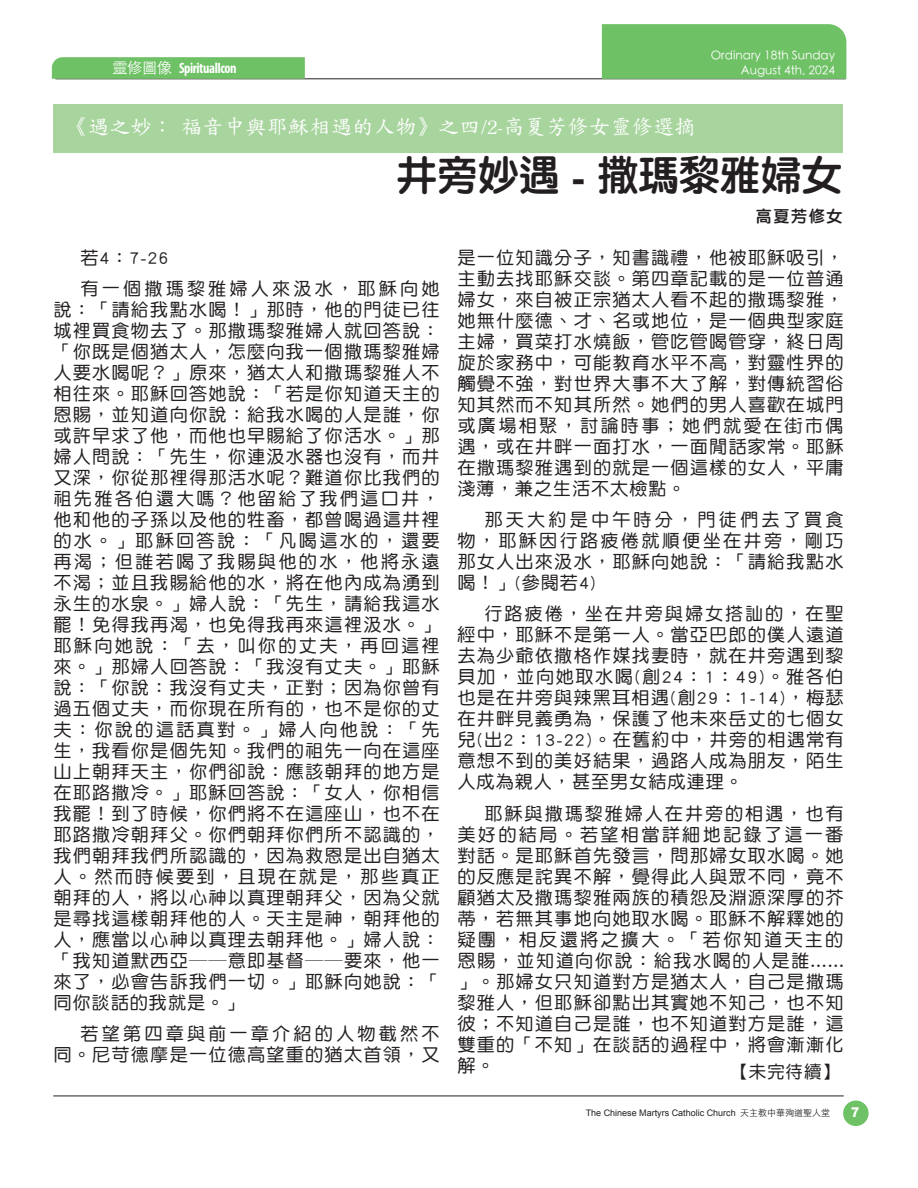
<style>
.page{position:relative;width:918px;height:1188px;background:#fff}
.page>*{position:absolute;margin:0;border:0;box-sizing:border-box;transform-origin:0 0}
.Gao_h2_adj_ac_ch{font:42px "DF Yuan Std W8";letter-spacing:-.03em;color:#231f20}
.Annoucement_heading3{font:21px "Biau Kai TC";letter-spacing:.02em;color:#fff}
.music_para_ch{font:18px/21px "DF Yuan Std W5";letter-spacing:.065em;color:#231f20;text-align:justify}
.music_para_ch-2{font:18px/21px "DF Yuan Std W5";letter-spacing:.17em;color:#231f20;text-align:right}
.Church_ch{font:17.7px "DF Yuan Std W5";color:#231f20}
._30day_author{font:16.5px "DF Yuan Std W8";letter-spacing:.07em;color:#231f20}
.topics_colunm_headin{font:700 condensed 15px "Myriad Pro";letter-spacing:-.03em;color:#fff;scale:.94 1}
.t1{font:900 13.5px "Arial";color:#fff;scale:.9 1}
.t2{font:300 12px/14.4px "ST Heiti TC";color:#fff;text-align:right}
.t3{font:9px "Arial";color:#231f20}
.s1{font-family:"ST Heiti TC";font-weight:300;font-stretch:normal}
.s2{font-family:"ST Heiti TC";font-weight:300}
</style>
<div class="page">
<div style="left:843px;top:1101px;width:26px;height:25px;background:#6fc165;border-radius:50%"></div>
<hr style="left:53px;top:1096px;width:791px;height:1px;background:#231f20">
<hr style="left:55px;top:79px;width:791px;height:1px;background:#231f20">
<div style="left:602px;top:24px;width:244px;height:55px;background:#6fc165"></div>
<svg style="left:52px;top:57px;width:253px;height:22px;background:#70c066"></svg>
<div style="left:53px;top:104px;width:790px;height:48px;background:#a8d59e"></div>
<p class="topics_colunm_headin" style="left:112px;top:59px;width:134px"><span class="s1">靈修圖像</span> SpiritualIcon</p>
<p class="t2" style="left:711px;top:47px;width:126px">Ordinary 18th Sunday<br>August 4th, 2024</p>
<p class="Annoucement_heading3" style="left:67px;top:114px;width:631px">《遇之妙： 福音中與耶穌相遇的人物》之四/2-高夏芳修女靈修選摘</p>
<p class="Gao_h2_adj_ac_ch" style="left:396px;top:153px;width:448px">井旁妙遇 - 撒瑪黎雅婦女</p>
<p class="_30day_author" style="left:756px;top:207px;width:89px">高夏芳修女</p>
<p class="music_para_ch" style="left:80px;top:247px;width:90px">若4：7-26</p>
<p class="music_para_ch" style="left:53px;top:278px;width:388px;text-indent:27px">有一個撒瑪黎雅婦人來汲水，耶穌向她說：「請給我點水喝！」那時，他的門徒已往城裡買食物去了。那撒瑪黎雅婦人就回答說：「你既是個猶太人，怎麼向我一個撒瑪黎雅婦人要水喝呢？」原來，猶太人和撒瑪黎雅人不相往來。耶穌回答她說：「若是你知道天主的恩賜，並知道向你說：給我水喝的人是誰，你或許早求了他，而他也早賜給了你活水。」那婦人問說：「先生，你連汲水器也沒有，而井又深，你從那裡得那活水呢？難道你比我們的祖先雅各伯還大嗎？他留給了我們這口井，他和他的子孫以及他的牲畜，都曾喝過這井裡的水。」耶穌回答說：「凡喝這水的，還要再渴；但誰若喝了我賜與他的水，他將永遠不渴；並且我賜給他的水，將在他內成為湧到永生的水泉。」婦人說：「先生，請給我這水罷！免得我再渴，也免得我再來這裡汲水。」耶穌向她說：「去，叫你的丈夫，再回這裡來。」那婦人回答說：「我沒有丈夫。」耶穌說：「你說：我沒有丈夫，正對；因為你曾有過五個丈夫，而你現在所有的，也不是你的丈夫：你說的這話真對。」婦人向他說：「先生，我看你是個先知。我們的祖先一向在這座山上朝拜天主，你們卻說：應該朝拜的地方是在耶路撒冷。」耶穌回答說：「女人，你相信我罷！到了時候，你們將不在這座山，也不在耶路撒冷朝拜父。你們朝拜你們所不認識的，我們朝拜我們所認識的，因為救恩是出自猶太人。然而時候要到，且現在就是，那些真正朝拜的人，將以心神以真理朝拜父，因為父就是尋找這樣朝拜他的人。天主是神，朝拜他的人，應當以心神以真理去朝拜他。」婦人說：「我知道默西亞──意即基督──要來，他一來了，必會告訴我們一切。」耶穌向她說：「同你談話的我就是。」</p>
<p class="music_para_ch-2" style="left:53px;top:1023px;width:388px">若望第四章與前一章介紹的人物截然不<br>同。尼苛德摩是一位德高望重的猶太首領，又</p>
<p class="music_para_ch" style="left:458px;top:247px;width:388px">是一位知識分子，知書識禮，他被耶穌吸引，主動去找耶穌交談。第四章記載的是一位普通婦女，來自被正宗猶太人看不起的撒瑪黎雅，她無什麼德、才、名或地位，是一個典型家庭主婦，買菜打水燒飯，管吃管喝管穿，終日周旋於家務中，可能教育水平不高，對靈性界的觸覺不強，對世界大事不大了解，對傳統習俗知其然而不知其所然。她們的男人喜歡在城門或廣場相聚，討論時事；她們就愛在街市偶遇，或在井畔一面打水，一面閒話家常。耶穌在撒瑪黎雅遇到的就是一個這樣的女人，平庸淺薄，兼之生活不太檢點。</p>
<p class="music_para_ch" style="left:458px;top:509px;width:388px;text-indent:27px">那天大約是中午時分，門徒們去了買食物，耶穌因行路疲倦就順便坐在井旁，剛巧那女人出來汲水，耶穌向她說：「請給我點水喝！」(參閱若4)</p>
<p class="music_para_ch" style="left:458px;top:603px;width:388px;text-indent:27px">行路疲倦，坐在井旁與婦女搭訕的，在聖經中，耶穌不是第一人。當亞巴郎的僕人遠道去為少爺依撒格作媒找妻時，就在井旁遇到黎貝加，並向她取水喝(創24：1：49)。雅各伯也是在井旁與辣黑耳相遇(創29：1-14)，梅瑟在井畔見義勇為，保護了他未來岳丈的七個女兒(出2：13-22)。在舊約中，井旁的相遇常有意想不到的美好結果，過路人成為朋友，陌生人成為親人，甚至男女結成連理。</p>
<p class="music_para_ch" style="left:458px;top:803px;width:388px;text-indent:27px">耶穌與撒瑪黎雅婦人在井旁的相遇，也有美好的結局。若望相當詳細地記錄了這一番對話。是耶穌首先發言，問那婦女取水喝。她的反應是詫異不解，覺得此人與眾不同，竟不顧猶太及撒瑪黎雅兩族的積怨及淵源深厚的芥蒂，若無其事地向她取水喝。耶穌不解釋她的疑團，相反還將之擴大。「若你知道天主的恩賜，並知道向你說：給我水喝的人是誰......」。那婦女只知道對方是猶太人，自己是撒瑪黎雅人，但耶穌卻點出其實她不知己，也不知彼；不知道自己是誰，也不知道對方是誰，這雙重的「不知」在談話的過程中，將會漸漸化解。</p>
<p class="Church_ch" style="left:732px;top:1062px;width:107px">【未完待續】</p>
<p class="t3" style="left:586px;top:1107px;width:246px">The Chinese Martyrs Catholic Church <span class="s2">天主教中華殉道聖人堂</span></p>
<p class="t1" style="left:851px;top:1103px;width:11px">7</p>
</div>
